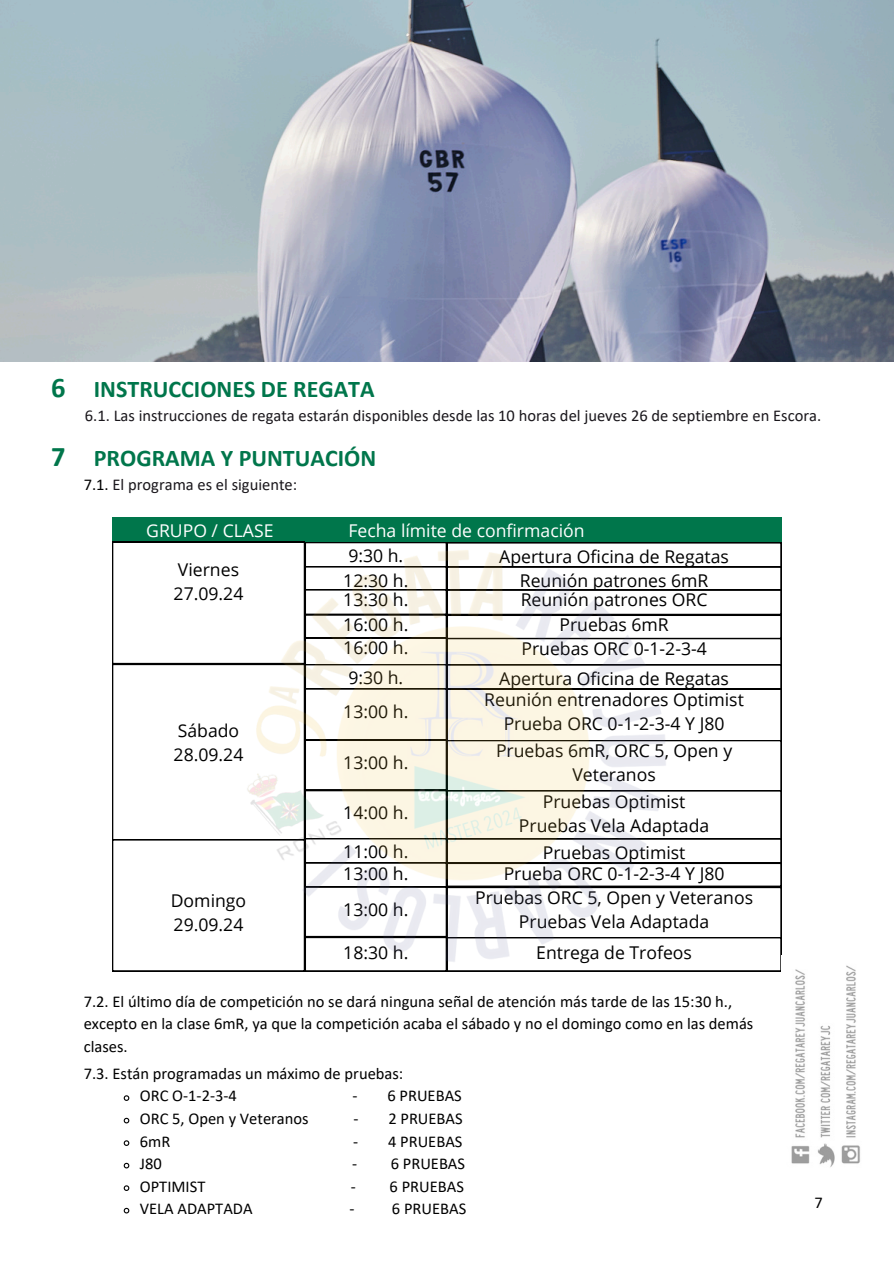
<style>
.page{position:relative;width:894px;height:1264px;background:#fff}
.page>*{position:absolute;margin:0;border:0;box-sizing:border-box;transform-origin:0 0}
.t1{font:700 28.5px "Calibri";color:#00764b}
.t2{font:700 24px "Calibri";color:#00764b}
.t3{font:17.55px/24px "Open Sans";color:#000;text-align:center}
.t4{font:17.55px "Open Sans";color:#fff}
.t5{font:16.5px/22.5px "Calibri";color:#000}
.t6{font:16.5px "Calibri";color:#1a171c}
.t7{font:12.75px "Calibri";color:#1a171c}
.s1{color:#000}
</style>
<div class="page">
<img style="left:0;top:0;width:893px;height:361px">
<svg style="left:123px;top:1095px;width:7px;height:6px"></svg>
<svg style="left:123px;top:1117px;width:7px;height:7px"></svg>
<svg style="left:123px;top:1140px;width:7px;height:6px"></svg>
<svg style="left:123px;top:1162px;width:7px;height:7px"></svg>
<svg style="left:123px;top:1185px;width:7px;height:6px"></svg>
<svg style="left:123px;top:1207px;width:7px;height:7px"></svg>
<img style="left:112px;top:517px;width:670px;height:455px">
<img style="left:781px;top:955px;width:79px;height:212px">
<p class="t1" style="left:51px;top:376px;width:16px">6</p>
<p class="t1" style="left:51px;top:444px;width:16px">7</p>
<h2 class="t2" style="left:94px;top:379px;width:282px">INSTRUCCIONES DE REGATA</h2>
<p class="t6" style="left:85px;top:408px;width:737px">6.1. Las instrucciones de regata estarán disponibles desde las 10 horas del jueves 26 de septiembre en Escora.</p>
<p class="t2" style="left:94px;top:447px;width:284px">PROGRAMA Y PUNTUACIÓN</p>
<h1 class="t6" style="left:84px;top:477px;width:215px"><span class="s1">7.1.</span> El programa es el siguiente:</h1>
<p class="t4" style="left:146px;top:518px;width:129px">GRUPO / CLASE</p>
<p class="t4" style="left:348px;top:518px;width:237px">Fecha límite de confirmación</p>
<p class="t3" style="left:499px;top:543px;width:231px">Apertura Oficina de Regatas</p>
<p class="t3" style="left:519px;top:568px;width:190px">Reunión patrones 6mR</p>
<p class="t3" style="left:559px;top:612px;width:111px">Pruebas 6mR</p>
<p class="t3" style="left:521px;top:636px;width:187px">Pruebas ORC 0-1-2-3-4</p>
<p class="t3" style="left:348px;top:543px;width:56px">9:30 h.</p>
<p class="t3" style="left:343px;top:568px;width:66px">12:30 h.</p>
<p class="t3" style="left:343px;top:611px;width:66px">16:00 h.</p>
<p class="t3" style="left:343px;top:635px;width:66px">16:00 h.</p>
<p class="t3" style="left:178px;top:557px;width:63px">Viernes</p>
<p class="t3" style="left:173px;top:581px;width:71px">27.09.24</p>
<p class="t3" style="left:343px;top:587px;width:66px">13:30 h.</p>
<p class="t3" style="left:520px;top:587px;width:188px">Reunión patrones ORC</p>
<p class="t3" style="left:178px;top:718px;width:63px">Sábado</p>
<p class="t3" style="left:173px;top:742px;width:71px">28.09.24</p>
<p class="t3" style="left:171px;top:887px;width:77px">Domingo</p>
<p class="t3" style="left:173px;top:911px;width:71px">29.09.24</p>
<p class="t3" style="left:348px;top:665px;width:56px">9:30 h.</p>
<p class="t3" style="left:343px;top:698px;width:66px">13:00 h.</p>
<p class="t3" style="left:499px;top:665px;width:231px">Apertura Oficina de Regatas</p>
<p class="t3" style="left:484px;top:687px;width:261px">Reunión entrenadores Optimist</p>
<p class="t3" style="left:503px;top:711px;width:222px">Prueba ORC 0-1-2-3-4 Y J80</p>
<p class="t7" style="left:698px;top:692px;width:7px">y</p>
<p class="t3" style="left:343px;top:750px;width:66px">13:00 h.</p>
<p class="t3" style="left:496px;top:738px;width:238px">Pruebas 6mR, ORC 5, Open y<br>Veteranos</p>
<p class="t3" style="left:343px;top:800px;width:66px">14:00 h.</p>
<p class="t3" style="left:542px;top:789px;width:144px">Pruebas Optimist</p>
<p class="t3" style="left:518px;top:813px;width:192px">Pruebas Vela Adaptada</p>
<p class="t7" style="left:698px;top:866px;width:7px">y</p>
<p class="t3" style="left:343px;top:839px;width:66px">11:00 h.</p>
<p class="t3" style="left:343px;top:861px;width:66px">13:00 h.</p>
<p class="t3" style="left:542px;top:839px;width:144px">Pruebas Optimist</p>
<p class="t3" style="left:503px;top:861px;width:222px">Prueba ORC 0-1-2-3-4 Y J80</p>
<p class="t3" style="left:343px;top:896px;width:66px">13:00 h.</p>
<p class="t3" style="left:475px;top:885px;width:279px">Pruebas ORC 5, Open y Veteranos</p>
<p class="t3" style="left:518px;top:909px;width:192px">Pruebas Vela Adaptada</p>
<p class="t3" style="left:343px;top:939px;width:66px">18:30 h.</p>
<p class="t3" style="left:536px;top:939px;width:157px">Entrega de Trofeos</p>
<p class="t5" style="left:84px;top:991px;width:671px">7.2. El último día de competición no se dará ninguna señal de atención más tarde de las 15:30 h., excepto en la clase 6mR, ya que la competición acaba el sábado y no el domingo como en las demás clases.</p>
<p class="t5" style="left:84px;top:1063px;width:321px">7.3. Están programadas un máximo de pruebas:</p>
<p class="t5" style="left:140px;top:1086px;width:98px">ORC O-1-2-3-4</p>
<p class="t5" style="left:352px;top:1086px;width:111px">- 6 PRUEBAS</p>
<p class="t5" style="left:140px;top:1108px;width:170px">ORC 5, Open y Veteranos</p>
<p class="t5" style="left:353px;top:1108px;width:111px">- 2 PRUEBAS</p>
<p class="t5" style="left:140px;top:1131px;width:32px">6mR</p>
<p class="t5" style="left:353px;top:1131px;width:111px">- 4 PRUEBAS</p>
<p class="t5" style="left:140px;top:1153px;width:23px">J80</p>
<p class="t5" style="left:352px;top:1153px;width:114px">- 6 PRUEBAS</p>
<p class="t5" style="left:140px;top:1176px;width:67px">OPTIMIST</p>
<p class="t5" style="left:351px;top:1176px;width:114px">- 6 PRUEBAS</p>
<p class="t5" style="left:140px;top:1198px;width:114px">VELA ADAPTADA</p>
<p class="t5" style="left:349px;top:1198px;width:118px">- 6 PRUEBAS</p>
<p class="t5" style="left:814px;top:1192px;width:10px">7</p>
</div>
